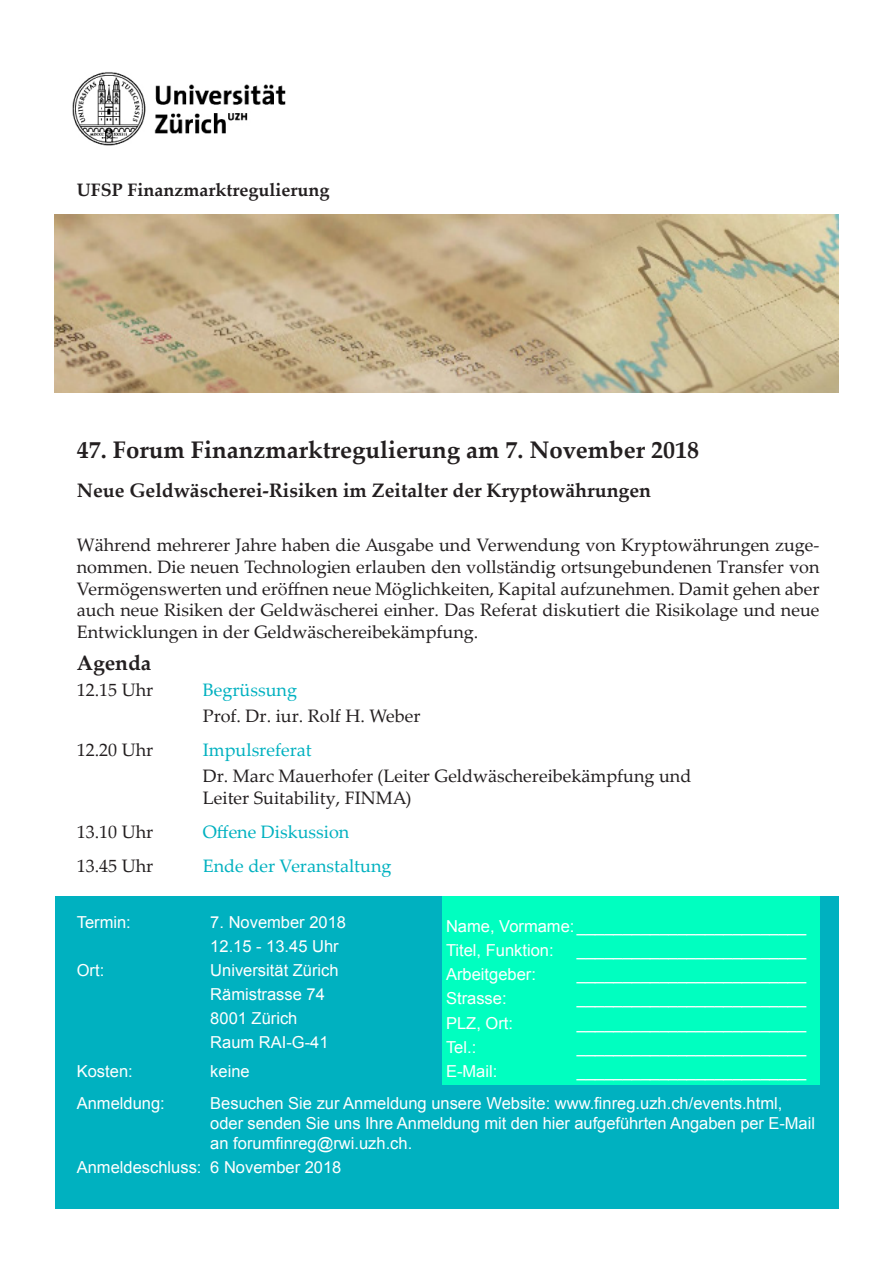
<style>
.page{position:relative;width:893px;height:1263px;background:#fff}
.page>*{position:absolute;margin:0;border:0;box-sizing:border-box;transform-origin:0 0}
.t1{font:700 24px "Palatino Linotype";color:#231f20}
.t2{font:700 21px "Palatino Linotype";color:#231f20}
.t3{font:700 19.5px "Palatino Linotype";color:#231f20}
.Absatzformat_1{font:18px/21.6px "Palatino Linotype";color:#231f20;text-align:justify}
.Absatzformat_1-2{font:18px "Palatino Linotype";color:#00b1c0}
.t4{font:700 18px "Palatino Linotype";color:#231f20}
.Absatzformat_1-3{font:16.5px/19.8px "Arial";color:#fff}
</style>
<div class="page">
<img style="left:54px;top:214px;width:785px;height:178px">
<div style="left:56px;top:896px;width:783px;height:313px;background:#00b1c0"></div>
<img style="left:72px;top:72px;width:214px;height:74px">
<div style="left:442px;top:896px;width:377px;height:188px;background:#00ffc0"></div>
<p class="t4" style="left:77px;top:177px;width:254px">UFSP Finanzmarktregulierung</p>
<p class="t1" style="left:77px;top:432px;width:624px">47. Forum Finanzmarktregulierung am 7. November 2018</p>
<p class="t3" style="left:77px;top:477px;width:576px">Neue Geldwäscherei-Risiken im Zeitalter der Kryptowährungen</p>
<p class="Absatzformat_1" style="left:77px;top:534px;width:744px">Während mehrerer Jahre haben die Ausgabe und Verwendung von Kryptowährungen zuge&shy;nommen. Die neuen Technologien erlauben den vollständig ortsungebundenen Transfer von Vermögenswerten und eröffnen neue Möglichkeiten, Kapital aufzunehmen. Damit gehen aber auch neue Risiken der Geldwäscherei einher. Das Referat diskutiert die Risikolage und neue Entwicklungen in der Geldwäschereibekämpfung.</p>
<p class="t2" style="left:77px;top:648px;width:76px">Agenda</p>
<p class="Absatzformat_1" style="left:77px;top:678px;width:78px">12.15 Uhr</p>
<p class="Absatzformat_1-2" style="left:203px;top:677px;width:96px">Begrüssung</p>
<p class="Absatzformat_1" style="left:203px;top:704px;width:219px">Prof. Dr. iur. Rolf H. Weber</p>
<p class="Absatzformat_1" style="left:77px;top:739px;width:78px">12.20 Uhr</p>
<p class="Absatzformat_1-2" style="left:203px;top:737px;width:110px">Impulsreferat</p>
<p class="Absatzformat_1" style="left:203px;top:764px;width:490px">Dr. Marc Mauerhofer (Leiter Geldwäschereibekämpfung und<br>Leiter Suitability, FINMA)</p>
<p class="Absatzformat_1" style="left:77px;top:820px;width:78px">13.10 Uhr</p>
<p class="Absatzformat_1-2" style="left:203px;top:819px;width:148px">Offene Diskussion</p>
<p class="Absatzformat_1" style="left:77px;top:855px;width:78px">13.45 Uhr</p>
<p class="Absatzformat_1-2" style="left:203px;top:853px;width:190px">Ende der Veranstaltung</p>
<p class="Absatzformat_1-3" style="left:77px;top:912px;width:56px">Termin:</p>
<p class="Absatzformat_1-3" style="left:210px;top:912px;width:137px">7. November 2018</p>
<p class="Absatzformat_1-3" style="left:210px;top:936px;width:130px">12.15 - 13.45 Uhr</p>
<p class="Absatzformat_1-3" style="left:77px;top:961px;width:29px">Ort:</p>
<p class="Absatzformat_1-3" style="left:210px;top:961px;width:130px">Universität Zürich</p>
<p class="Absatzformat_1-3" style="left:210px;top:985px;width:116px">Rämistrasse 74</p>
<p class="Absatzformat_1-3" style="left:210px;top:1009px;width:89px">8001 Zürich</p>
<p class="Absatzformat_1-3" style="left:210px;top:1033px;width:120px">Raum RAI-G-41</p>
<p class="Absatzformat_1-3" style="left:77px;top:1061px;width:57px">Kosten:</p>
<p class="Absatzformat_1-3" style="left:210px;top:1061px;width:41px">keine</p>
<p class="Absatzformat_1-3" style="left:77px;top:1094px;width:90px">Anmeldung:</p>
<p class="Absatzformat_1-3" style="left:210px;top:1094px;width:606px">Besuchen Sie zur Anmeldung unsere Website: www.finreg.uzh.ch/events.html, oder senden Sie uns Ihre Anmeldung mit den hier aufgeführten Angaben per E-Mail an forumfinreg@rwi.uzh.ch.</p>
<p class="Absatzformat_1-3" style="left:77px;top:1157px;width:266px">Anmeldeschluss: 6 November 2018</p>
<p class="Absatzformat_1-3" style="left:446px;top:917px;width:362px">Name, Vormame: _________________________</p>
<p class="Absatzformat_1-3" style="left:446px;top:941px;width:109px">Titel, Funktion:</p>
<p class="Absatzformat_1-3" style="left:577px;top:941px;width:231px">_________________________</p>
<p class="Absatzformat_1-3" style="left:446px;top:965px;width:91px">Arbeitgeber:</p>
<p class="Absatzformat_1-3" style="left:577px;top:965px;width:231px">_________________________</p>
<p class="Absatzformat_1-3" style="left:446px;top:989px;width:62px">Strasse:</p>
<p class="Absatzformat_1-3" style="left:577px;top:989px;width:231px">_________________________</p>
<p class="Absatzformat_1-3" style="left:446px;top:1013px;width:68px">PLZ, Ort:</p>
<p class="Absatzformat_1-3" style="left:577px;top:1013px;width:231px">_________________________</p>
<p class="Absatzformat_1-3" style="left:446px;top:1037px;width:32px">Tel.:</p>
<p class="Absatzformat_1-3" style="left:577px;top:1037px;width:231px">_________________________</p>
<p class="Absatzformat_1-3" style="left:446px;top:1061px;width:53px">E-Mail:</p>
<p class="Absatzformat_1-3" style="left:577px;top:1061px;width:231px">_________________________</p>
</div>
